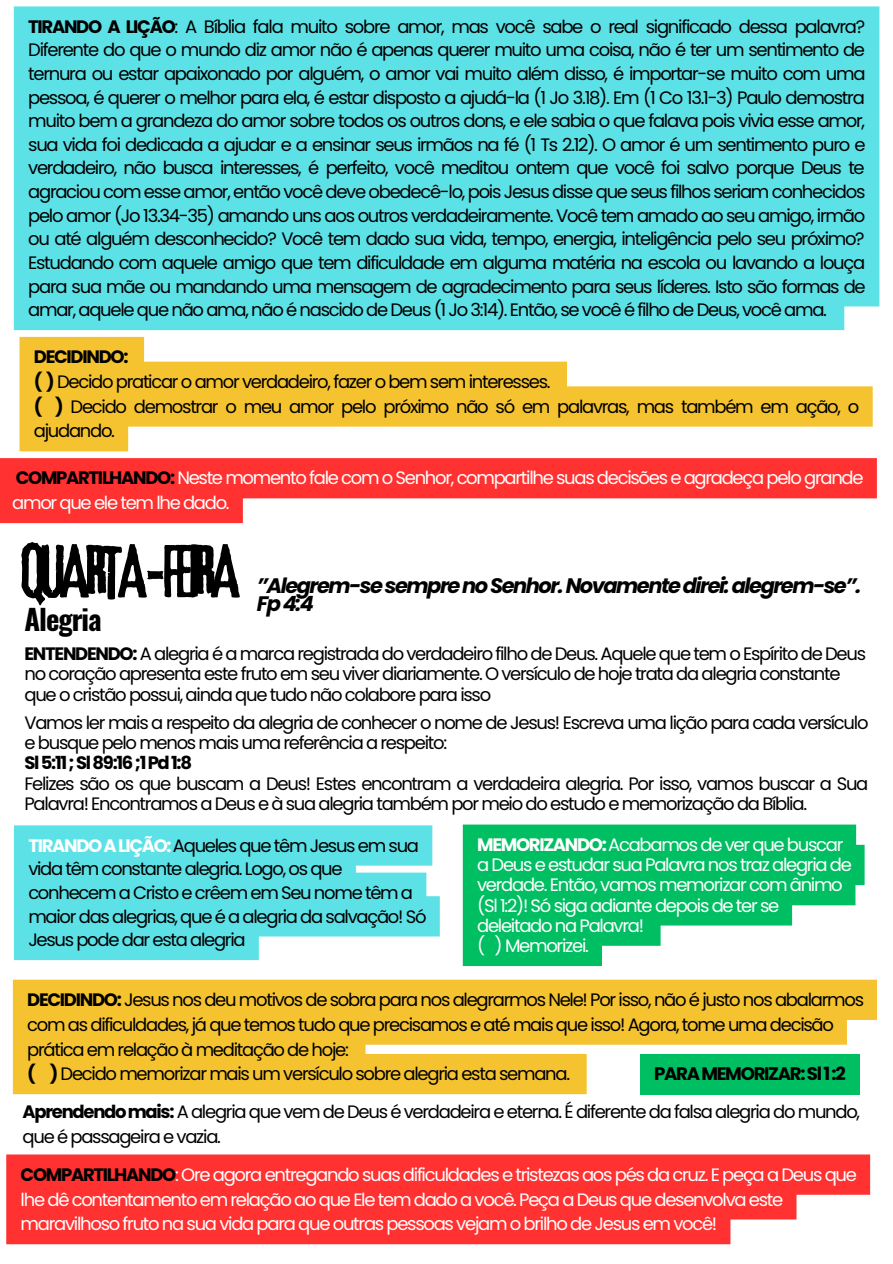
<style>
.page{position:relative;width:893px;height:1264px;background:#fff}
.page>*{position:absolute;margin:0;border:0;box-sizing:border-box;transform-origin:0 0}
.t1{font:69px "Lava Pro Rough";letter-spacing:-.07em;color:#000}
.t2{font:700 28.5px "Oswald";letter-spacing:-.035em;color:#000}
.t3{font:italic 700 21px/18px "Poppins";letter-spacing:-.07em;color:#000}
.t4{font:700 18.15px "Poppins";letter-spacing:-.07em;color:#000}
.t5{font:18px/23.5px "Poppins";letter-spacing:-.07em;color:#000}
.t6{font:18px/20.2px "Poppins";letter-spacing:-.07em;color:#fff}
.t7{font:700 18px "Poppins";letter-spacing:-.07em;color:#000}
.s1{font-weight:700}
.s2{font-weight:700;color:#000}
.s3{font-weight:700;color:#fff}
</style>
<div class="page">
<svg style="left:463px;top:824px;width:401px;height:142px;fill:#00bf63"></svg>
<svg style="left:14px;top:825px;width:426px;height:135px;background:#6be3e8"></svg>
<svg style="left:19px;top:337px;width:853px;height:114px;fill:#f5c32f"></svg>
<svg style="left:0;top:458px;width:876px;height:65px;fill:#ff3131"></svg>
<svg style="left:13px;top:979px;width:863px;height:115px;background:#e0c746"></svg>
<svg style="left:6px;top:1154px;width:864px;height:90px;background:#ff4040"></svg>
<div style="left:14px;top:6px;width:865px;height:324px;background:#5ce1e6"></div>
<p class="t5" style="left:28px;top:15px;width:838px;text-align:justify"><span class="s1">TIRANDO A LIÇÃO</span>: A Bíblia fala muito sobre amor, mas você sabe o real significado dessa palavra?<br>Diferente do que o mundo diz amor não é apenas querer muito uma coisa, não é ter um sentimento de ternura ou estar apaixonado por alguém, o amor vai muito além disso, é importar-se muito com uma pessoa, é querer o melhor para ela, é estar disposto a ajudá-la (1 Jo 3.18). Em (1 Co 13.1-3) Paulo demostra muito bem a grandeza do amor sobre todos os outros dons, e ele sabia o que falava pois vivia esse amor, sua vida foi dedicada a ajudar e a ensinar seus irmãos na fé (1 Ts 2.12). O amor é um sentimento puro e verdadeiro, não busca interesses, é perfeito, você meditou ontem que você foi salvo porque Deus te agraciou com esse amor, então você deve obedecê-lo, pois Jesus disse que seus filhos seriam conhecidos pelo amor (Jo 13.34-35) amando uns aos outros verdadeiramente. Você tem amado ao seu amigo, irmão ou até alguém desconhecido? Você tem dado sua vida, tempo, energia, inteligência pelo seu próximo?<br>Estudando com aquele amigo que tem dificuldade em alguma matéria na escola ou lavando a louça para sua mãe ou mandando uma mensagem de agradecimento para seus líderes. Isto são formas de amar, aquele que não ama, não é nascido de Deus (1 Jo 3:14). Então, se você é filho de Deus, você ama.</p>
<p class="t5" style="left:34px;top:344px;width:827px;line-height:24.8px"><span class="s1">DECIDINDO:<br>( )</span> Decido praticar o amor verdadeiro, fazer o bem sem interesses.<br><span class="s1">( )</span> Decido demostrar o meu amor pelo próximo não só em palavras, mas também em ação, o ajudando.</p>
<p class="t6" style="left:12px;top:466px;width:852px;line-height:24.8px"><span class="s2">COMPARTILHANDO:</span> Neste momento fale com o Senhor, compartilhe suas decisões e agradeça pelo grande amor que ele tem lhe dado.</p>
<h1 class="t1" style="left:21px;top:533px;width:222px">QUARTA-FEIRA</h1>
<p class="t3" style="left:257px;top:576px;width:606px">”Alegrem-se sempre no Senhor. Novamente direi: alegrem-se”.<br>Fp 4:4</p>
<p class="t5" style="left:24px;top:643px;width:843px;line-height:20.2px"><span class="s1">ENTENDENDO:</span> A alegria é a marca registrada do verdadeiro filho de Deus. Aquele que tem o Espírito de Deus no coração apresenta este fruto em seu viver diariamente. O versículo de hoje trata da alegria constante que o cristão possui, ainda que tudo não colabore para isso</p>
<h2 class="t2" style="left:24px;top:597px;width:79px">Alegria</h2>
<p class="t5" style="left:24px;top:712px;width:845px;line-height:20.2px">Vamos ler mais a respeito da alegria de conhecer o nome de Jesus! Escreva uma lição para cada versículo e busque pelo menos mais uma referência a respeito:</p>
<p class="t7" style="left:24px;top:750px;width:169px">Sl5:11;Sl89:16;1Pd1:8</p>
<p class="t5" style="left:24px;top:773px;width:845px;line-height:20.2px">Felizes são os que buscam a Deus! Estes encontram a verdadeira alegria. Por isso, vamos buscar a Sua<br>Palavra! Encontramos a Deus e à sua alegria também por meio do estudo e memorização da Bíblia.</p>
<p class="t5" style="left:28px;top:833px;width:399px"><span class="s3">TIRANDOALIÇÃO:</span>Aqueles que têm Jesus em sua vida têm constante alegria. Logo, os que conhecem a Cristo e crêem em Seu nome têm a maior das alegrias, que é a alegria da salvação! Só Jesus pode dar esta alegria</p>
<p class="t6" style="left:477px;top:834px;width:376px"><span class="s1">MEMORIZANDO:</span>Acabamos de ver que buscar a Deus e estudar sua Palavra nos traz alegria de verdade. Então, vamos memorizar com ânimo (Sl 1:2)! Só siga adiante depois de ter se deleitado na Palavra!<br>( ) Memorizei.</p>
<p class="t5" style="left:27px;top:987px;width:838px;line-height:24.8px"><span class="s1">DECIDINDO:</span> Jesus nos deu motivos de sobra para nos alegrarmos Nele! Por isso, não é justo nos abalarmos com as dificuldades, já que temos tudo que precisamos e até mais que isso! Agora, tome uma decisão prática em relação à meditação de hoje:<br><span class="s1">( )</span> Decido memorizar mais um versículo sobre alegria esta semana.</p>
<p class="t4" style="left:654px;top:1061px;width:193px">PARAMEMORIZAR:Sl1:2</p>
<p class="t5" style="left:23px;top:1099px;width:839px;line-height:24.8px"><span class="s1">Aprendendomais:</span> A alegria que vem de Deus é verdadeira e eterna. É diferente da falsa alegria do mundo, que é passageira e vazia.</p>
<p class="t6" style="left:21px;top:1162px;width:837px;line-height:24.8px"><span class="s2">COMPARTILHANDO</span>: Ore agora entregando suas dificuldades e tristezas aos pés da cruz. E peça a Deus que lhe dê contentamento em relação ao que Ele tem dado a você. Peça a Deus que desenvolva este maravilhoso fruto na sua vida para que outras pessoas vejam o brilho de Jesus em você!</p>
</div>
